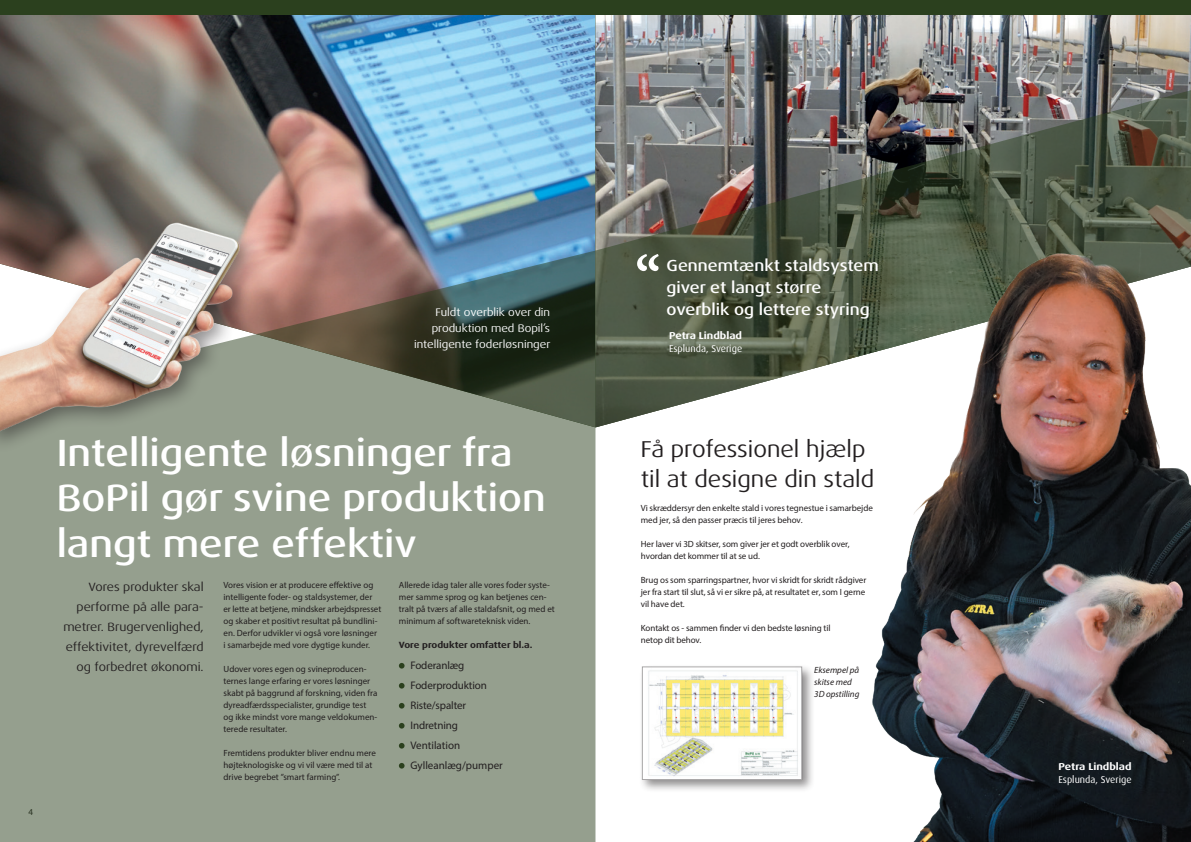
<style>
.page{position:relative;width:1191px;height:842px;background:#fff}
.page>*{position:absolute;margin:0;border:0;box-sizing:border-box;transform-origin:0 0}
.t1{font:700 60px "Minion Pro";color:#fff;scale:.95 1}
.t2{font:500 expanded 38px/45.6px "Dax Pro";color:#fff}
.t3{font:expanded 23px/30px "Dax Pro";color:#231f20}
.t4{font:500 expanded 16px/22px "Dax Pro";color:#fff}
.t5{font:expanded 12px/20px "Dax Pro";color:#231f20;text-align:right}
.t6{font:11px/20px "Myriad Pro";letter-spacing:-.01em;color:#231f20}
.t7{font:expanded 11px/16px "Dax Pro";color:#fff;text-align:right}
.t8{font:10px "Dax Pro";color:#fff}
.t9{font:700 expanded 10px "Dax Pro";color:#fff}
.t10{font:9px/12px "Myriad Pro";color:#231f20}
.t11{font:italic 9px/12px "Myriad Pro";color:#231f20}
.t12{font:700 expanded 9px "Dax Pro";color:#231f20}
</style>
<div class="page">
<img style="left:0;top:14px;width:595px;height:237px">
<img style="left:595px;top:14px;width:596px;height:74px">
<img style="left:595px;top:88px;width:596px;height:339px">
<div style="left:0;top:0;width:595px;height:14px;background:#2b401e"></div>
<div style="left:595px;top:0;width:596px;height:14px;background:#2b401e"></div>
<svg style="left:0;top:251px;width:595px;height:591px;background:#8b9485"></svg>
<img style="left:0;top:180px;width:305px;height:279px">
<img style="left:869px;top:232px;width:322px;height:610px">
<div style="left:639px;top:664px;width:176px;height:129px;background:#231f20;opacity:.5"></div>
<img style="left:644px;top:668px;width:156px;height:110px">
<svg style="left:399px;top:663px;width:5px;height:6px"></svg>
<svg style="left:399px;top:683px;width:5px;height:6px"></svg>
<svg style="left:399px;top:703px;width:5px;height:6px"></svg>
<svg style="left:399px;top:723px;width:5px;height:6px"></svg>
<svg style="left:399px;top:743px;width:5px;height:6px"></svg>
<svg style="left:399px;top:763px;width:5px;height:6px"></svg>
<p class="t7" style="left:414px;top:304px;width:138px">Fuldt overblik over din produktion med Bopil’s intelligente foderløsninger</p>
<p class="t10" style="left:28px;top:805px;width:6px">4</p>
<h2 class="t2" style="left:57px;top:430px;width:490px">Intelligente løsninger fra<br>BoPil gør svine produktion langt mere effektiv</h2>
<h3 class="t5" style="left:63px;top:577px;width:142px">Vores produkter skal performe på alle para&shy;metrer. Brugervenlighed, effektivitet, dyrevelfærd og forbedret økonomi.</h3>
<p class="t10" style="left:399px;top:579px;width:157px">Allerede idag taler alle vores foder syste&shy;mer samme sprog og kan betjenes cen&shy;tralt på tværs af alle staldafsnit, og med et minimum af softwareteknisk viden.</p>
<p class="t10" style="left:223px;top:579px;width:159px">Vores vision er at producere effektive og intelligente foder- og staldsystemer, der er lette at betjene, mindsker arbejdspresset og skaber et positivt resultat på bundlini&shy;en. Derfor udvikler vi også vore løsninger<br>i samarbejde med vore dygtige kunder.</p>
<p class="t10" style="left:223px;top:663px;width:155px">Udover vores egen og svineproducen&shy;ternes lange erfaring er vores løsninger skabt på baggrund af forskning, viden fra dyreadfærdsspecialister, grundige test og ikke mindst vore mange veldokumen&shy;terede resultater.</p>
<p class="t10" style="left:223px;top:747px;width:154px">Fremtidens produkter bliver endnu mere højteknologiske og vi vil være med til at drive begrebet ”smart farming”.</p>
<p class="t12" style="left:399px;top:639px;width:135px">Vore produkter omfatter bl.a.</p>
<p class="t6" style="left:410px;top:655px;width:94px">Foderanlæg<br>Foderproduktion<br>Riste/spalter<br>Indretning<br>Ventilation<br>Gylleanlæg/pumper</p>
<h1 class="t1" style="left:635px;top:236px;width:28px">“</h1>
<h3 class="t4" style="left:666px;top:254px;width:214px">Gennemtænkt staldsystem giver et langt større overblik og lettere styring</h3>
<p class="t9" style="left:669px;top:329px;width:75px">Petra Lindblad</p>
<p class="t8" style="left:669px;top:342px;width:75px">Esplunda, Sverige</p>
<h3 class="t3" style="left:641px;top:434px;width:235px">Få professionel hjælp til at designe din stald</h3>
<p class="t10" style="left:641px;top:502px;width:233px">Vi skræddersyr den enkelte stald i vores tegnestue i samarbejde med jer, så den passer præcis til jeres behov.</p>
<p class="t10" style="left:641px;top:538px;width:210px">Her laver vi 3D skitser, som giver jer et godt overblik over, hvordan det kommer til at se ud.</p>
<p class="t10" style="left:641px;top:574px;width:227px;text-align:justify">Brug os som sparringspartner, hvor vi skridt for skridt rådgiver jer fra start til slut, så vi er sikre på, at resultatet er, som I gerne vil have det.</p>
<p class="t10" style="left:641px;top:622px;width:191px">Kontakt os - sammen finder vi den bedste løsning til netop dit behov.</p>
<p class="t11" style="left:814px;top:664px;width:47px">Eksempel på skitse med<br>3D opstilling</p>
<p class="t9" style="left:1058px;top:760px;width:75px">Petra Lindblad</p>
<p class="t8" style="left:1058px;top:773px;width:75px">Esplunda, Sverige</p>
</div>
